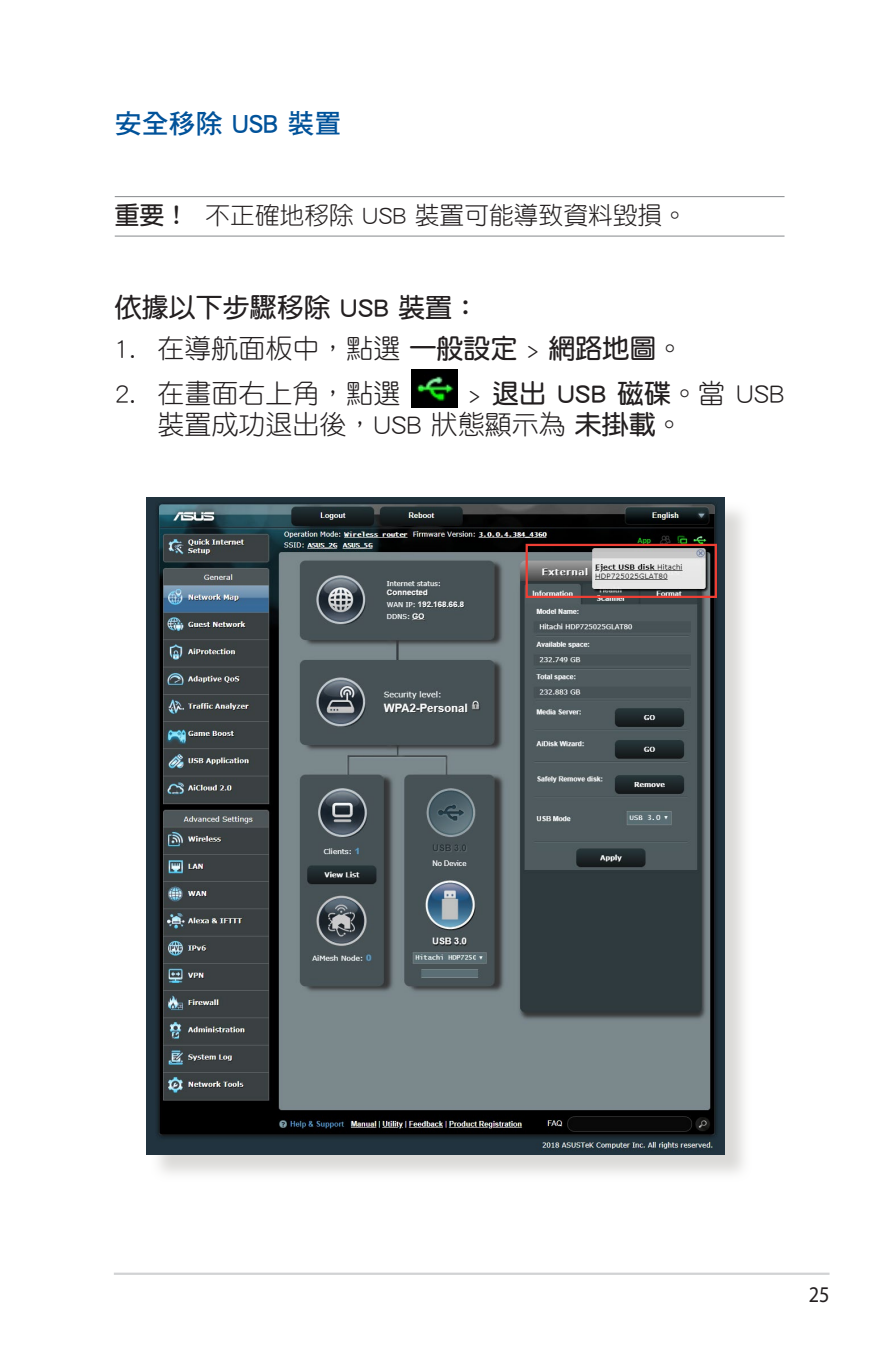
<style>
.page{position:relative;width:893px;height:1346px;background:#fff}
.page>*{position:absolute;margin:0;border:0;box-sizing:border-box;transform-origin:0 0}
.t1{font:27px "DF Yuan Std W3";color:#231f20}
.t2{font:27px "DF Yuan Std W7";color:#231f20}
.t3{font:27px "DF Hei Std W7";color:#01529a}
.t4{font:24.75px "DF Yuan Std W3";color:#231f20}
.t5{font:22.5px "Myriad";color:#231f20;scale:.9 1}
.s1{font-family:"DF Yuan Std W7"}
.s2{font-family:"DF Yuan Std W3"}
</style>
<div class="page">
<hr style="left:114px;top:1272px;width:715px;height:3px;background:#d1d2d4">
<hr style="left:115px;top:196px;width:669px;height:1px;background:#939598">
<hr style="left:115px;top:235px;width:669px;height:2px;background:#939598">
<img style="left:411px;top:369px;width:46px;height:38px">
<div style="left:151px;top:501px;width:601px;height:681px;background:#cfcecb;opacity:.75"></div>
<img style="left:147px;top:497px;width:578px;height:657px">
<div style="left:526px;top:544px;width:191px;height:54px;border:2px solid #ee3e34"></div>
<p class="t3" style="left:115px;top:108px;width:228px">安全移除 USB 裝置</p>
<p class="t4" style="left:115px;top:202px;width:574px"><span class="s1">重要！</span> 不正確地移除 USB 裝置可能導致資料毀損。</p>
<p class="t2" style="left:115px;top:293px;width:366px">依據以下步驟移除 USB 裝置：</p>
<p class="t1" style="left:115px;top:334px;width:570px">1. 在導航面板中，點選 <span class="s1">一般設定</span> &gt; <span class="s1">網路地圖</span>。</p>
<p class="t1" style="left:115px;top:378px;width:287px">2. 在畫面右上角，點選</p>
<p class="t2" style="left:468px;top:378px;width:318px"><span class="s2">&gt;</span> 退出 USB 磁碟<span class="s2">。當 USB</span></p>
<p class="t1" style="left:158px;top:410px;width:527px">裝置成功退出後，USB 狀態顯示為 <span class="s1">未掛載</span>。</p>
<p class="t5" style="left:809px;top:1283px;width:25px">25</p>
</div>
